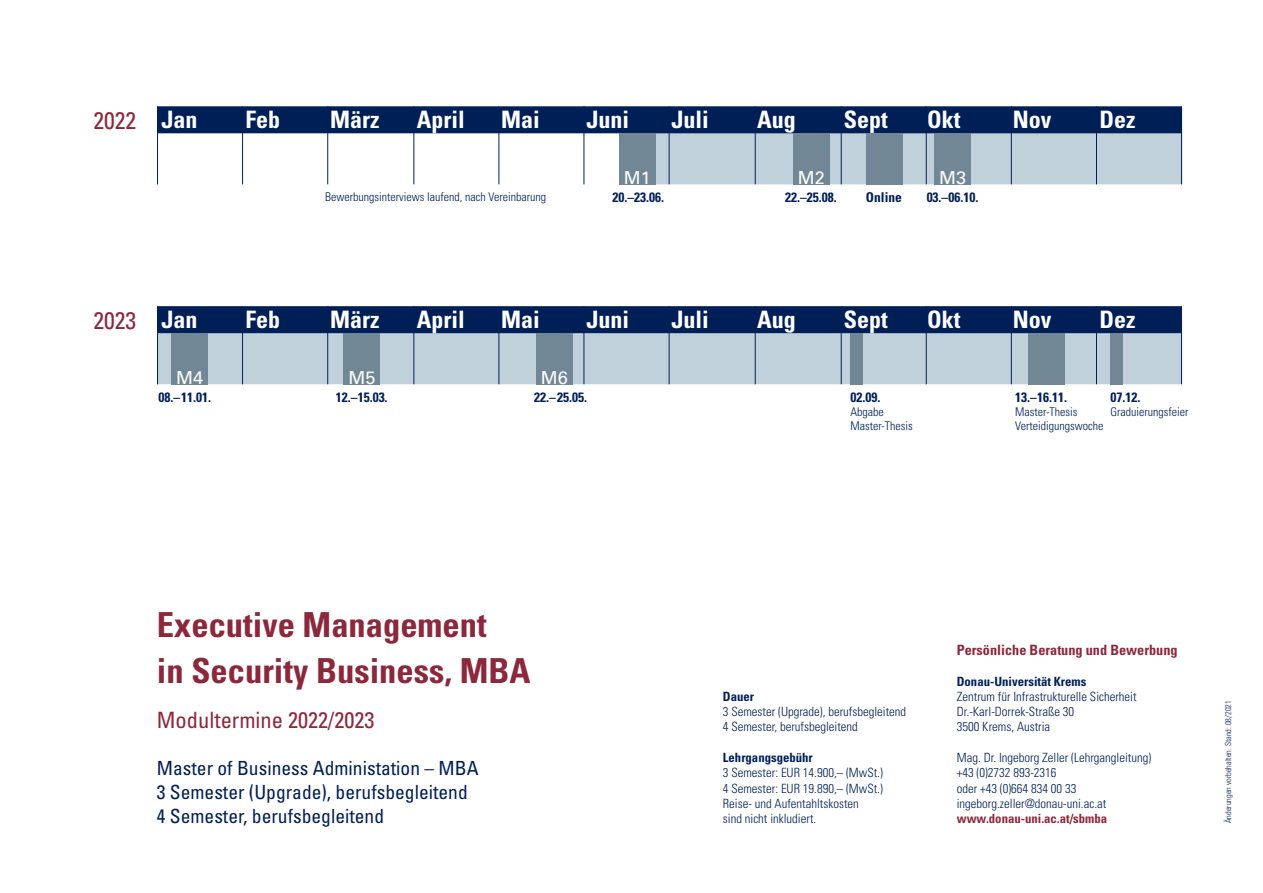
<style>
.page{position:relative;width:1263px;height:893px;background:#fff}
.page>*{position:absolute;margin:0;border:0;box-sizing:border-box;transform-origin:0 0}
.t1{font:700 condensed 34.5px/46.8px "Univers";color:#8c283b}
.t2{font:700 condensed 24px "Univers";color:#fff}
.t3{font:condensed 24px "Univers";color:#8c283b}
.t4{font:condensed 22.5px "Univers";color:#8c283b}
.t5{font:condensed 19.5px/24px "Univers";color:#001f56}
.t6{font:18px "Univers LT Pro 55 Roman";color:#fff}
.t7{font:700 condensed 14.25px "Univers";color:#8c283b}
.t8{font:700 condensed 13.5px "Univers";color:#001f56}
.t9{font:300 condensed 12.75px/15.3px "Univers";color:#001f56}
.t10{font:700 condensed 12.75px "Univers";color:#001f56}
.t11{font:700 condensed 12.75px "Univers";color:#8c283b}
.t12{font:300 condensed 12px/14.4px "Univers";color:#001f56}
.t13{font:300 condensed 8.25px "Univers";color:#001f56}
.s1{font-weight:700;color:#fff}
</style>
<div class="page">
<div style="left:624px;top:108px;width:558px;height:76px;background:#c1d1db"></div>
<div style="left:157px;top:106px;width:1024px;height:27px;background:#001f56"></div>
<hr style="left:157px;top:106px;width:1px;height:78px;background:#001f56">
<hr style="left:242px;top:106px;width:1px;height:78px;background:#001f56">
<hr style="left:327px;top:106px;width:1px;height:78px;background:#001f56">
<hr style="left:414px;top:106px;width:1px;height:78px;background:#001f56">
<hr style="left:499px;top:106px;width:1px;height:78px;background:#001f56">
<hr style="left:584px;top:106px;width:1px;height:78px;background:#001f56">
<hr style="left:669px;top:106px;width:1px;height:78px;background:#001f56">
<hr style="left:755px;top:106px;width:1px;height:78px;background:#001f56">
<hr style="left:841px;top:106px;width:1px;height:78px;background:#001f56">
<hr style="left:926px;top:106px;width:1px;height:78px;background:#001f56">
<hr style="left:1011px;top:106px;width:1px;height:78px;background:#001f56">
<hr style="left:1096px;top:106px;width:1px;height:78px;background:#001f56">
<hr style="left:1181px;top:106px;width:1px;height:78px;background:#001f56">
<div style="left:157px;top:308px;width:1024px;height:76px;background:#c1d1db"></div>
<div style="left:157px;top:306px;width:1024px;height:27px;background:#001f56"></div>
<hr style="left:1096px;top:306px;width:1px;height:78px;background:#001f56">
<hr style="left:157px;top:306px;width:1px;height:78px;background:#001f56">
<hr style="left:242px;top:306px;width:1px;height:78px;background:#001f56">
<hr style="left:327px;top:306px;width:1px;height:78px;background:#001f56">
<hr style="left:414px;top:306px;width:1px;height:78px;background:#001f56">
<hr style="left:499px;top:306px;width:1px;height:78px;background:#001f56">
<hr style="left:584px;top:306px;width:1px;height:78px;background:#001f56">
<hr style="left:669px;top:306px;width:1px;height:78px;background:#001f56">
<hr style="left:755px;top:306px;width:1px;height:78px;background:#001f56">
<hr style="left:841px;top:306px;width:1px;height:78px;background:#001f56">
<hr style="left:926px;top:306px;width:1px;height:78px;background:#001f56">
<hr style="left:1011px;top:306px;width:1px;height:78px;background:#001f56">
<hr style="left:1181px;top:306px;width:1px;height:78px;background:#001f56">
<div style="left:344px;top:333px;width:36px;height:51px;background:#728795"></div>
<div style="left:536px;top:333px;width:36px;height:51px;background:#728795"></div>
<div style="left:172px;top:333px;width:36px;height:51px;background:#728795"></div>
<div style="left:619px;top:133px;width:36px;height:51px;background:#728795"></div>
<div style="left:793px;top:133px;width:36px;height:51px;background:#728795"></div>
<div style="left:850px;top:333px;width:13px;height:51px;background:#728795"></div>
<div style="left:1029px;top:333px;width:36px;height:51px;background:#728795"></div>
<div style="left:935px;top:133px;width:36px;height:51px;background:#728795"></div>
<div style="left:1110px;top:333px;width:13px;height:51px;background:#728795"></div>
<div style="left:866px;top:133px;width:37px;height:51px;background:#728795"></div>
<h2 class="t3" style="left:93px;top:105px;width:106px">2022 <span class="s1">Jan</span></h2>
<h2 class="t2" style="left:246px;top:104px;width:36px">Feb</h2>
<h2 class="t2" style="left:330px;top:104px;width:51px">März</h2>
<h2 class="t2" style="left:417px;top:104px;width:49px">April</h2>
<h2 class="t2" style="left:501px;top:104px;width:40px">Mai</h2>
<h2 class="t2" style="left:586px;top:104px;width:44px">Juni</h2>
<h2 class="t2" style="left:671px;top:104px;width:39px">Juli</h2>
<h2 class="t2" style="left:757px;top:104px;width:40px">Aug</h2>
<h2 class="t2" style="left:844px;top:104px;width:46px">Sept</h2>
<h2 class="t2" style="left:927px;top:104px;width:35px">Okt</h2>
<h2 class="t2" style="left:1013px;top:104px;width:40px">Nov</h2>
<h2 class="t2" style="left:1099px;top:104px;width:37px">Dez</h2>
<p class="t12" style="left:325px;top:189px;width:222px">Bewerbungsinterviews laufend, nach Vereinbarung</p>
<h3 class="t6" style="left:624px;top:165px;width:28px">M1</h3>
<p class="t8" style="left:612px;top:189px;width:53px">20.–23.06.</p>
<h3 class="t6" style="left:798px;top:165px;width:28px">M2</h3>
<p class="t8" style="left:785px;top:189px;width:53px">22.–25.08.</p>
<p class="t8" style="left:866px;top:189px;width:38px">Online</p>
<h3 class="t6" style="left:939px;top:165px;width:28px">M3</h3>
<p class="t8" style="left:927px;top:189px;width:53px">03.–06.10.</p>
<h2 class="t3" style="left:93px;top:305px;width:106px">2023 <span class="s1">Jan</span></h2>
<h2 class="t2" style="left:246px;top:304px;width:36px">Feb</h2>
<h2 class="t2" style="left:330px;top:304px;width:51px">März</h2>
<h2 class="t2" style="left:417px;top:304px;width:49px">April</h2>
<h2 class="t2" style="left:501px;top:304px;width:40px">Mai</h2>
<h2 class="t2" style="left:586px;top:304px;width:44px">Juni</h2>
<h2 class="t2" style="left:671px;top:304px;width:39px">Juli</h2>
<h2 class="t2" style="left:757px;top:304px;width:40px">Aug</h2>
<h2 class="t2" style="left:844px;top:304px;width:46px">Sept</h2>
<h2 class="t2" style="left:927px;top:304px;width:35px">Okt</h2>
<h2 class="t2" style="left:1013px;top:304px;width:40px">Nov</h2>
<h2 class="t2" style="left:1099px;top:304px;width:37px">Dez</h2>
<h3 class="t6" style="left:348px;top:365px;width:28px">M5</h3>
<p class="t8" style="left:336px;top:389px;width:53px">12.–15.03.</p>
<h3 class="t6" style="left:176px;top:365px;width:28px">M4</h3>
<p class="t8" style="left:158px;top:389px;width:54px">08.–11.01.</p>
<h3 class="t6" style="left:541px;top:365px;width:28px">M6</h3>
<p class="t8" style="left:534px;top:389px;width:54px">22.–25.05.</p>
<p class="t8" style="left:850px;top:389px;width:31px">02.09.</p>
<p class="t12" style="left:850px;top:404px;width:64px">Abgabe<br>Master-Thesis</p>
<p class="t8" style="left:1015px;top:389px;width:53px">13.–16.11.</p>
<p class="t12" style="left:1015px;top:404px;width:90px">Master-Thesis<br>Verteidigungswoche</p>
<p class="t8" style="left:1110px;top:389px;width:31px">07.12.</p>
<p class="t12" style="left:1110px;top:404px;width:79px">Graduierungsfeier</p>
<h1 class="t1" style="left:157px;top:600px;width:375px">Executive Management<br>in Security Business, MBA</h1>
<h3 class="t4" style="left:157px;top:706px;width:219px">Modultermine 2022/2023</h3>
<h3 class="t5" style="left:157px;top:756px;width:323px">Master of Business Administation – MBA<br>3 Semester (Upgrade), berufsbegleitend<br>4 Semester, berufsbegleitend</h3>
<p class="t10" style="left:723px;top:688px;width:33px">Dauer</p>
<p class="t9" style="left:723px;top:704px;width:185px">3 Semester (Upgrade), berufsbegleitend<br>4 Semester, berufsbegleitend</p>
<p class="t10" style="left:723px;top:750px;width:91px">Lehrgangsgebühr</p>
<p class="t9" style="left:723px;top:765px;width:162px">3 Semester: EUR 14.900,– (MwSt.)<br>4 Semester: EUR 19.890,– (MwSt.)<br>Reise- und Aufentahltskosten<br>sind nicht inkludiert.</p>
<p class="t7" style="left:957px;top:641px;width:222px">Persönliche Beratung und Bewerbung</p>
<p class="t10" style="left:957px;top:673px;width:131px">Donau-Universität Krems</p>
<p class="t9" style="left:957px;top:688px;width:181px">Zentrum für Infrastrukturelle Sicherheit<br>Dr.-Karl-Dorrek-Straße 30<br>3500 Krems, Austria</p>
<p class="t9" style="left:957px;top:750px;width:196px">Mag. Dr. Ingeborg Zeller (Lehrgangleitung) +43 (0)2732 893-2316<br>oder +43 (0)664 834 00 33 ingeborg.zeller@donau-uni.ac.at</p>
<p class="t11" style="left:957px;top:811px;width:152px">www.donau-uni.ac.at/sbmba</p>
<p class="t13" style="left:1223px;top:823px;width:124px;rotate:-90deg">Änderungen vorbehalten. Stand: 08/2021</p>
</div>
